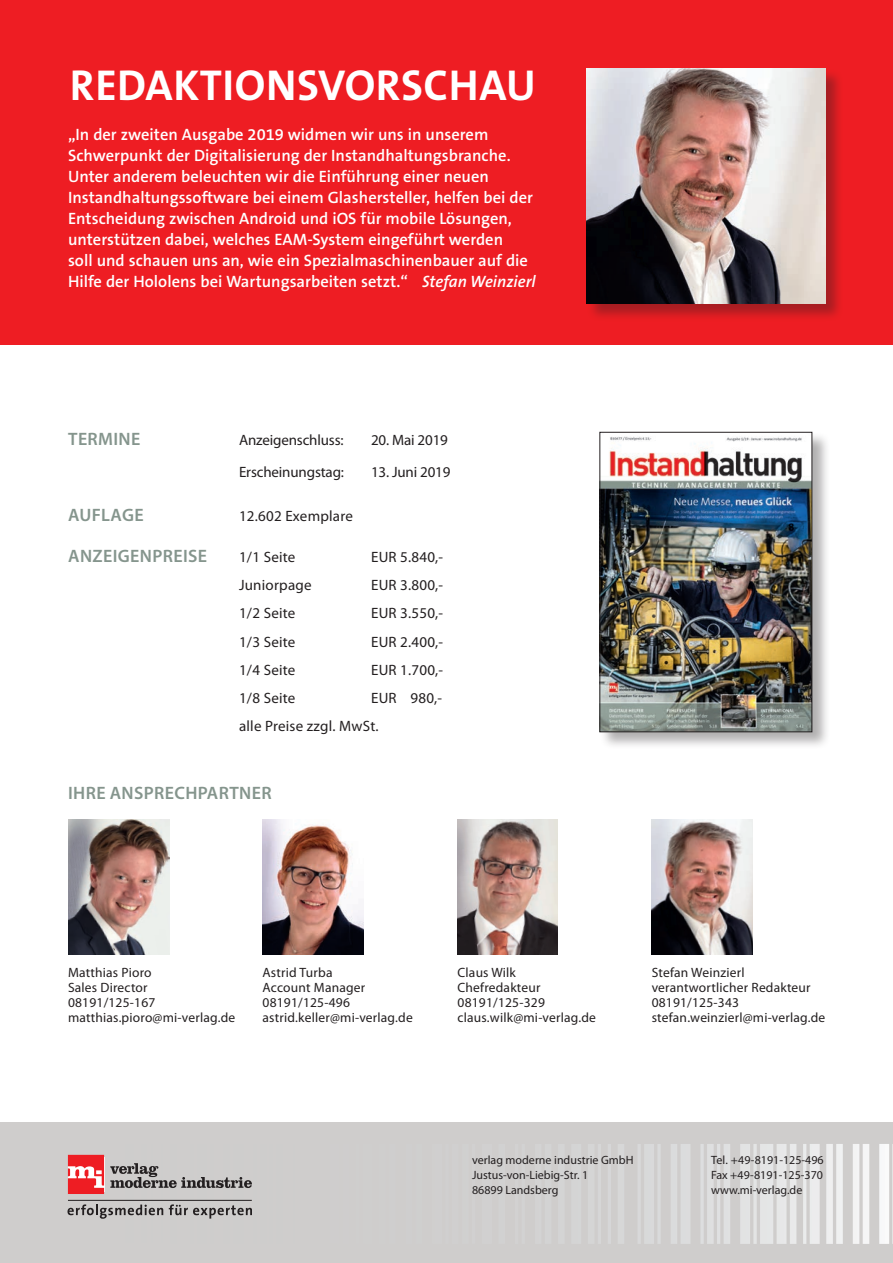
<style>
.page{position:relative;width:893px;height:1263px;background:#fff}
.page>*{position:absolute;margin:0;border:0;box-sizing:border-box;transform-origin:0 0}
.t1{font:700 43.5px "The Sans Os F";letter-spacing:.015em;color:#fff}
.t2{font:600 18px "Myriad Pro";letter-spacing:.02em;color:#85958d}
.rubrik_1{font:600 16.5px/21px "The Sans Os F";color:#fff}
.t3{font:15px "Myriad Pro";letter-spacing:.015em;color:#231f20}
.t4{font:15px "Myriad Pro";letter-spacing:-.01em;color:#231f20}
.t5{font:13.5px "Myriad Pro";letter-spacing:.015em;color:#231f20}
.t6{font:12px/15px "Myriad Pro";color:#231f20}
.s1{font-style:italic}
</style>
<div class="page">
<div style="left:0;top:1123px;width:893px;height:140px;background:#cfcdcc"></div>
<svg style="left:67px;top:1144px;width:826px;height:100px"></svg>
<svg style="left:68px;top:1155px;width:36px;height:39px"></svg>
<svg style="left:110px;top:1163px;width:142px;height:25px"></svg>
<hr style="left:68px;top:1200px;width:184px;height:1px;background:#231f20">
<svg style="left:68px;top:1204px;width:95px;height:15px"></svg>
<svg style="left:169px;top:1204px;width:83px;height:14px"></svg>
<div style="left:0;top:0;width:893px;height:344px;background:#ee1d23"></div>
<div style="left:587px;top:68px;width:256px;height:254px;background:#231f20;opacity:.35"></div>
<img style="left:587px;top:68px;width:238px;height:236px">
<img style="left:263px;top:820px;width:100px;height:134px">
<img style="left:652px;top:820px;width:100px;height:134px">
<img style="left:69px;top:820px;width:100px;height:134px">
<img style="left:457px;top:820px;width:101px;height:134px">
<div style="left:600px;top:432px;width:230px;height:318px;background:#231f20;opacity:.35"></div>
<img style="left:602px;top:434px;width:208px;height:296px">
<div style="left:600px;top:432px;width:212px;height:300px;border:1px solid #231f20"></div>
<p class="t1" style="left:70px;top:58px;width:467px">REDAKTIONSVORSCHAU</p>
<p class="rubrik_1" style="left:68px;top:124px;width:469px">„In der zweiten Ausgabe 2019 widmen wir uns in unserem Schwerpunkt der Digitalisierung der Instandhaltungsbranche.<br>Unter anderem beleuchten wir die Einführung einer neuen Instandhaltungssoftware bei einem Glashersteller, helfen bei der Entscheidung zwischen Android und iOS für mobile Lösungen, unterstützen dabei, welches EAM-System eingeführt werden<br>soll und schauen uns an, wie ein Spezialmaschinenbauer auf die Hilfe der Hololens bei Wartungsarbeiten setzt.“ <span class="s1">Stefan Weinzierl</span></p>
<p class="t2" style="left:68px;top:429px;width:74px">TERMINE</p>
<p class="t4" style="left:239px;top:432px;width:106px">Anzeigenschluss:</p>
<p class="t4" style="left:371px;top:432px;width:78px">20. Mai 2019</p>
<p class="t4" style="left:239px;top:463px;width:106px">Erscheinungstag:</p>
<p class="t4" style="left:371px;top:463px;width:81px">13. Juni 2019</p>
<p class="t2" style="left:68px;top:505px;width:77px">AUFLAGE</p>
<p class="t3" style="left:239px;top:507px;width:115px">12.602 Exemplare</p>
<p class="t2" style="left:68px;top:546px;width:140px">ANZEIGENPREISE</p>
<p class="t3" style="left:239px;top:548px;width:58px">1/1 Seite</p>
<p class="t3" style="left:371px;top:548px;width:74px">EUR 5.840,-</p>
<p class="t3" style="left:239px;top:577px;width:74px">Juniorpage</p>
<p class="t3" style="left:371px;top:577px;width:74px">EUR 3.800,-</p>
<p class="t3" style="left:239px;top:605px;width:58px">1/2 Seite</p>
<p class="t3" style="left:371px;top:605px;width:74px">EUR 3.550,-</p>
<p class="t3" style="left:239px;top:633px;width:58px">1/3 Seite</p>
<p class="t3" style="left:371px;top:633px;width:74px">EUR 2.400,-</p>
<p class="t3" style="left:239px;top:661px;width:58px">1/4 Seite</p>
<p class="t3" style="left:371px;top:661px;width:74px">EUR 1.700,-</p>
<p class="t3" style="left:239px;top:690px;width:58px">1/8 Seite</p>
<p class="t3" style="left:371px;top:690px;width:73px">EUR 980,-</p>
<p class="t3" style="left:239px;top:718px;width:141px">alle Preise zzgl. MwSt.</p>
<p class="t2" style="left:68px;top:783px;width:205px">IHRE ANSPRECHPARTNER</p>
<p class="t5" style="left:68px;top:965px;width:85px">Matthias Pioro</p>
<p class="t5" style="left:68px;top:980px;width:81px">Sales Director</p>
<p class="t5" style="left:68px;top:995px;width:89px">08191/125-167</p>
<p class="t5" style="left:68px;top:1010px;width:169px">matthias.pioro@mi-verlag.de</p>
<p class="t5" style="left:263px;top:965px;width:71px">Astrid Turba</p>
<p class="t5" style="left:263px;top:980px;width:104px">Account Manager</p>
<p class="t5" style="left:263px;top:995px;width:89px">08191/125-496</p>
<p class="t5" style="left:263px;top:1010px;width:152px">astrid.keller@mi-verlag.de</p>
<p class="t5" style="left:458px;top:965px;width:60px">Claus Wilk</p>
<p class="t5" style="left:458px;top:980px;width:84px">Chefredakteur</p>
<p class="t5" style="left:458px;top:995px;width:89px">08191/125-329</p>
<p class="t5" style="left:458px;top:1010px;width:140px">claus.wilk@mi-verlag.de</p>
<p class="t5" style="left:652px;top:965px;width:94px">Stefan Weinzierl</p>
<p class="t5" style="left:652px;top:980px;width:160px">verantwortlicher Redakteur</p>
<p class="t5" style="left:652px;top:995px;width:89px">08191/125-343</p>
<p class="t5" style="left:652px;top:1010px;width:175px">stefan.weinzierl@mi-verlag.de</p>
<p class="t6" style="left:472px;top:1152px;width:163px">verlag moderne industrie GmbH<br>Justus-von-Liebig-Str. 1<br>86899 Landsberg</p>
<p class="t6" style="left:711px;top:1152px;width:114px">Tel. +49-8191-125-496</p>
<p class="t6" style="left:711px;top:1167px;width:113px">Fax +49-8191-125-370</p>
<p class="t6" style="left:711px;top:1182px;width:93px">www.mi-verlag.de</p>
</div>
